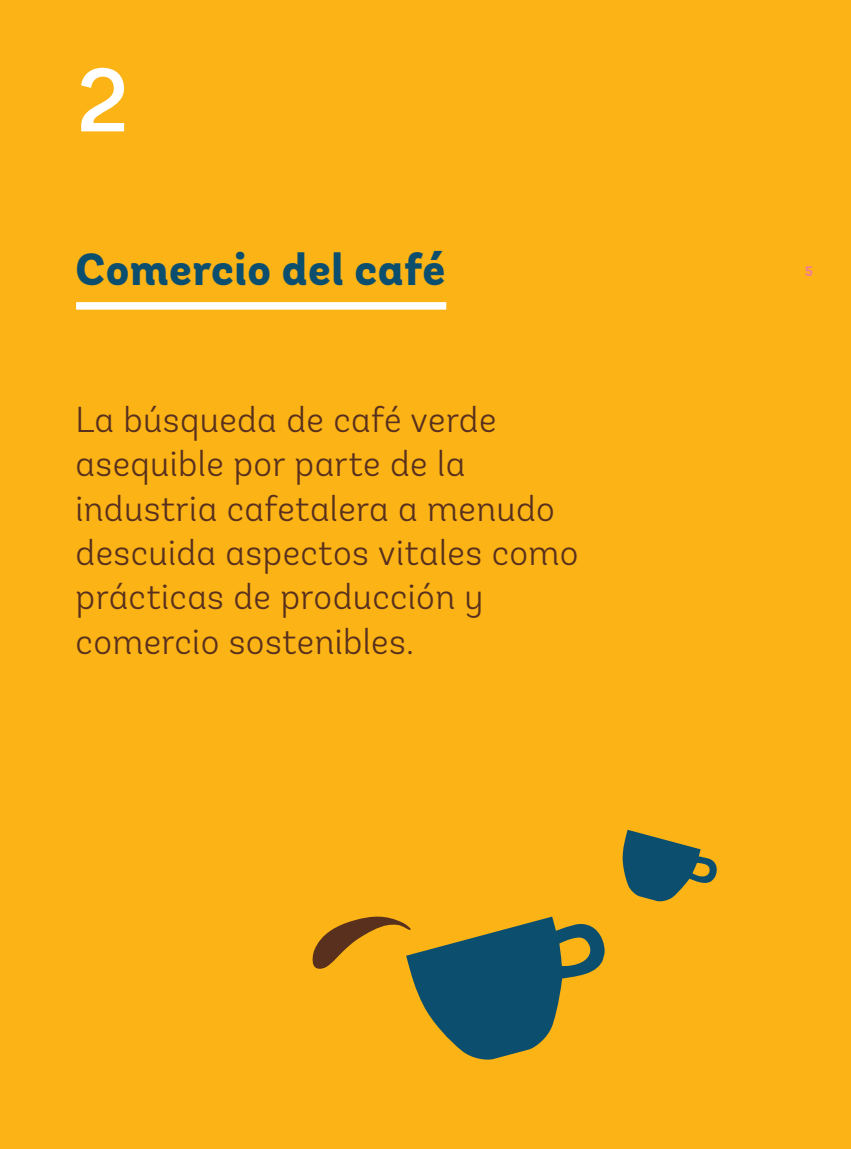
<style>
.page{position:relative;width:851px;height:1149px;background:#fff}
.page>*{position:absolute;margin:0;border:0;box-sizing:border-box;transform-origin:0 0}
.t1{font:500 90px "Andes";color:#fff}
.t2{font:800 45px "Andes";letter-spacing:.01em;color:#0b4e6e}
.t3{font:300 36px/44.4px "Andes";letter-spacing:.01em;color:#58301d}
.t4{font:700 13.5px "Grota Sans Rd";color:#f28094}
</style>
<div class="page">
<div style="left:0;top:0;width:850px;height:1148px;background:#fbb316"></div>
<svg style="left:622px;top:829px;width:95px;height:72px"></svg>
<div style="left:76px;top:302px;width:370px;height:7px;background:#fff"></div>
<svg style="left:312px;top:916px;width:293px;height:144px"></svg>
<h1 class="t1" style="left:77px;top:45px;width:54px">2</h1>
<p class="t2" style="left:76px;top:241px;width:371px">Comercio del café</p>
<p class="t3" style="left:76px;top:397px;width:504px">La búsqueda de café verde asequible por parte de la industria cafetalera a menudo descuida aspectos vitales como prácticas de producción y comercio sostenibles.</p>
<p class="t4" style="left:804px;top:263px;width:9px">5</p>
</div>
